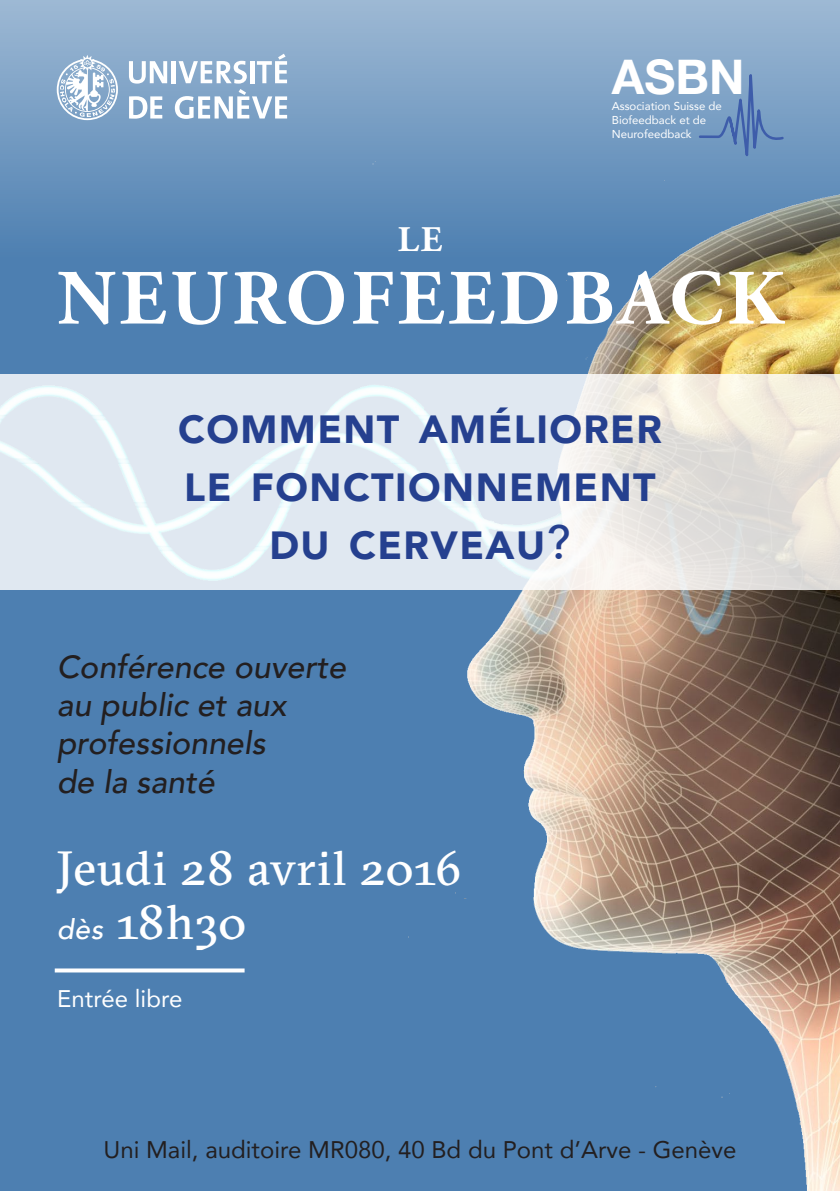
<style>
.page{position:relative;width:840px;height:1191px;background:#fff}
.page>*{position:absolute;margin:0;border:0;box-sizing:border-box;transform-origin:0 0}
.t1{font:700 78px "Adobe Garamond Pro";letter-spacing:.05em;color:#fff}
.t2{font:48px/54px "GT Sectra";letter-spacing:.01em;color:#fff}
.t3{font:700 47.6px "Helvetica Neue";color:#fff}
.t4{font:900 39.2px/58px "Avenir";letter-spacing:.035em;color:#25408f;text-align:center}
.t5{font:700 36px "Adobe Garamond Pro";color:#fff}
.t6{font:italic 500 32px/38.4px "Avenir";color:#231f20}
.t7{font:24px "Avenir";color:#231f20}
.t8{font:24px "Avenir";color:#fff}
.t9{font:11.4px/13.8px "Avenir";color:#fff}
.s1{font-weight:500;font-size:48px}
.s2{font-family:"Avenir";font-weight:500;font-style:italic;font-size:28px}
</style>
<div class="page">
<img style="left:0;top:0;width:839px;height:1191px">
<svg style="left:57px;top:55px;width:61px;height:65px"></svg>
<svg style="left:129px;top:61px;width:38px;height:23px"></svg>
<hr style="left:172px;top:61px;width:4px;height:22px;background:#fff">
<svg style="left:129px;top:96px;width:33px;height:23px"></svg>
<svg style="left:175px;top:54px;width:112px;height:65px"></svg>
<svg style="left:697px;top:57px;width:88px;height:100px;background:#7699c2"></svg>
<svg style="left:0;top:374px;width:839px;height:215px;background:#e5e9ec"></svg>
<svg style="left:55px;top:968px;width:189px;height:4px"></svg>
<h3 class="t3" style="left:611px;top:39px;width:134px">ASBN</h3>
<p class="t9" style="left:611px;top:99px;width:112px">Association Suisse de<br>Biofeedback et de<br>Neurofeedback</p>
<p class="t5" style="left:397px;top:219px;width:46px">LE</p>
<h1 class="t1" style="left:57px;top:253px;width:726px">NEUROFEEDBACK</h1>
<p class="t4" style="left:178px;top:399px;width:485px">COMMENT AMÉLIORER<br>LE FONCTIONNEMENT<br>DU CERVEAU<span class="s1">?</span></p>
<p class="t6" style="left:57px;top:647px;width:290px">Conférence ouverte au public et aux professionnels<br>de la santé</p>
<h2 class="t2" style="left:57px;top:840px;width:406px">Jeudi 28 avril 2016 <span class="s2">dès</span> 18h30</h2>
<p class="t8" style="left:57px;top:979px;width:126px">Entrée libre</p>
<p class="t7" style="left:103px;top:1130px;width:634px">Uni Mail, auditoire MR080, 40 Bd du Pont d’Arve - Genève</p>
</div>
